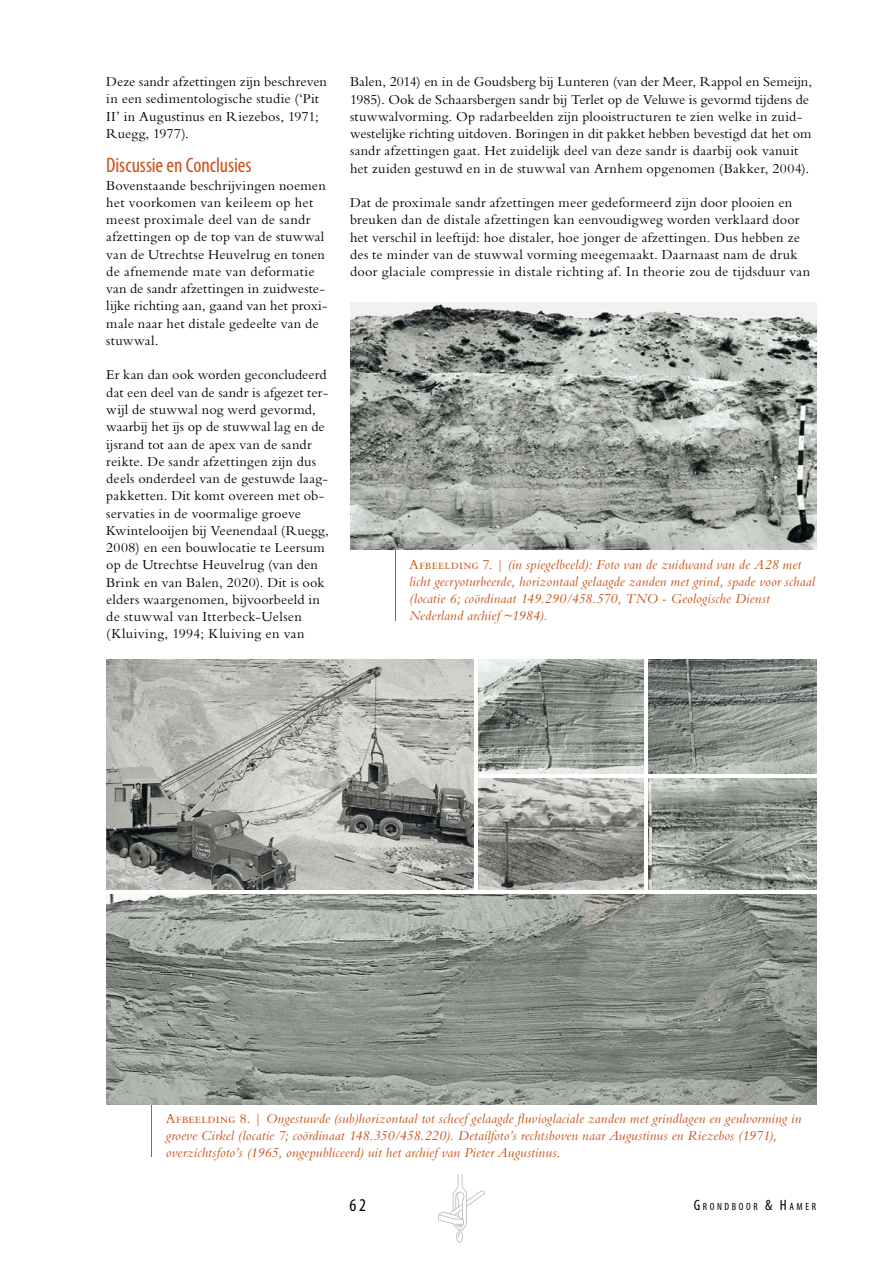
<style>
.page{position:relative;width:893px;height:1263px;background:#fff}
.page>*{position:absolute;margin:0;border:0;box-sizing:border-box;transform-origin:0 0}
.t1{font:condensed 21px "Myriad Pro";letter-spacing:-.005em;color:#c85218}
.t2{font:condensed 18px "Myriad Pro";color:#000}
.t3{font:14.25px/17.2px "Bembo Std";letter-spacing:.01em;color:#000}
.t4{font:italic 14.25px/17.2px "Bembo Std";letter-spacing:.01em;color:#c85218}
.t5{font:condensed 10.5px "Myriad Pro";letter-spacing:.245em;color:#000}
.s1{font-style:normal}
.s2{font-size:15px}
</style>
<div class="page">
<svg style="left:438px;top:1174px;width:47px;height:69px"></svg>
<hr style="left:395px;top:547px;width:1px;height:74px;background:#c85218">
<img style="left:350px;top:303px;width:466px;height:247px">
<hr style="left:151px;top:1100px;width:1px;height:57px;background:#c85218">
<img style="left:106px;top:659px;width:710px;height:445px">
<hr style="left:102px;top:890px;width:719px;height:3px;background:#fff">
<hr style="left:475px;top:653px;width:3px;height:238px;background:#fff">
<hr style="left:645px;top:659px;width:3px;height:232px;background:#fff">
<hr style="left:476px;top:774px;width:345px;height:3px;background:#fff">
<p class="t3" style="left:106px;top:73px;width:222px">Deze sandr afzettingen zijn beschreven in een sedimentologische studie (‘Pit<br>II’ in Augustinus en Riezebos, 1971;<br>Ruegg, 1977).</p>
<h1 class="t1" style="left:106px;top:153px;width:147px">Discussie en Conclusies</h1>
<p class="t3" style="left:106px;top:176px;width:223px">Bovenstaande beschrijvingen noemen het voorkomen van keileem op het meest proximale deel van de sandr afzettingen op de top van de stuwwal van de Utrechtse Heuvelrug en tonen de afnemende mate van deformatie van de sandr afzettingen in zuidweste&shy;lijke richting aan, gaand van het proxi&shy;male naar het distale gedeelte van de stuwwal.</p>
<p class="t3" style="left:106px;top:366px;width:224px">Er kan dan ook worden geconcludeerd dat een deel van de sandr is afgezet ter&shy;wijl de stuwwal nog werd gevormd, waarbij het ijs op de stuwwal lag en de ijsrand tot aan de apex van de sandr reikte. De sandr afzettingen zijn dus deels onderdeel van de gestuwde laag&shy;pakketten. Dit komt overeen met ob&shy;servaties in de voormalige groeve Kwintelooijen bij Veenendaal (Ruegg, 2008) en een bouwlocatie te Leersum op de Utrechtse Heuvelrug (van den Brink en van Balen, 2020). Dit is ook elders waargenomen, bijvoorbeeld in de stuwwal van Itterbeck-Uelsen (Kluiving, 1994; Kluiving en van</p>
<p class="t3" style="left:350px;top:73px;width:464px">Balen, 2014) en in de Goudsberg bij Lunteren (van der Meer, Rappol en Semeijn, 1985). Ook de Schaarsbergen sandr bij Terlet op de Veluwe is gevormd tijdens de stuwwalvorming. Op radarbeelden zijn plooistructuren te zien welke in zuid&shy;westelijke richting uitdoven. Boringen in dit pakket hebben bevestigd dat het om sandr afzettingen gaat. Het zuidelijk deel van deze sandr is daarbij ook vanuit het zuiden gestuwd en in de stuwwal van Arnhem opgenomen (Bakker, 2004).</p>
<p class="t3" style="left:350px;top:194px;width:462px">Dat de proximale sandr afzettingen meer gedeformeerd zijn door plooien en breuken dan de distale afzettingen kan eenvoudigweg worden verklaard door het verschil in leeftijd: hoe distaler, hoe jonger de afzettingen. Dus hebben ze des te minder van de stuwwal vorming meegemaakt. Daarnaast nam de druk door glaciale compressie in distale richting af. In theorie zou de tijdsduur van</p>
<p class="t4" style="left:409px;top:555px;width:407px"><span class="s1">Afbeelding 7. |</span> (in spiegelbeeld): Foto van de zuidwand van de A28 met licht gecryoturbeerde, horizontaal gelaagde zanden met grind, spade voor schaal (locatie 6; coördinaat 149.290/458.570, TNO - Geologische Dienst Nederland archief ~1984).</p>
<p class="t4" style="left:166px;top:1109px;width:637px"><span class="s1">Afbeelding 8. |</span> Ongestuwde (sub)horizontaal tot scheef gelaagde uvioglaciale zanden met grindlagen en geulvorming in groeve Cirkel (locatie 7; coördinaat 148.350/458.220). Detailfoto’s rechtsboven naar Augustinus en Riezebos (1971), overzichtsfoto’s (1965, ongepubliceerd) uit het archief van Pieter Augustinus.</p>
<p class="t2" style="left:350px;top:1194px;width:18px">62</p>
<p class="t5" style="left:694px;top:1200px;width:124px"><span class="s2">G</span>RONDBOOR <span class="s2">&amp; H</span>AMER</p>
</div>
